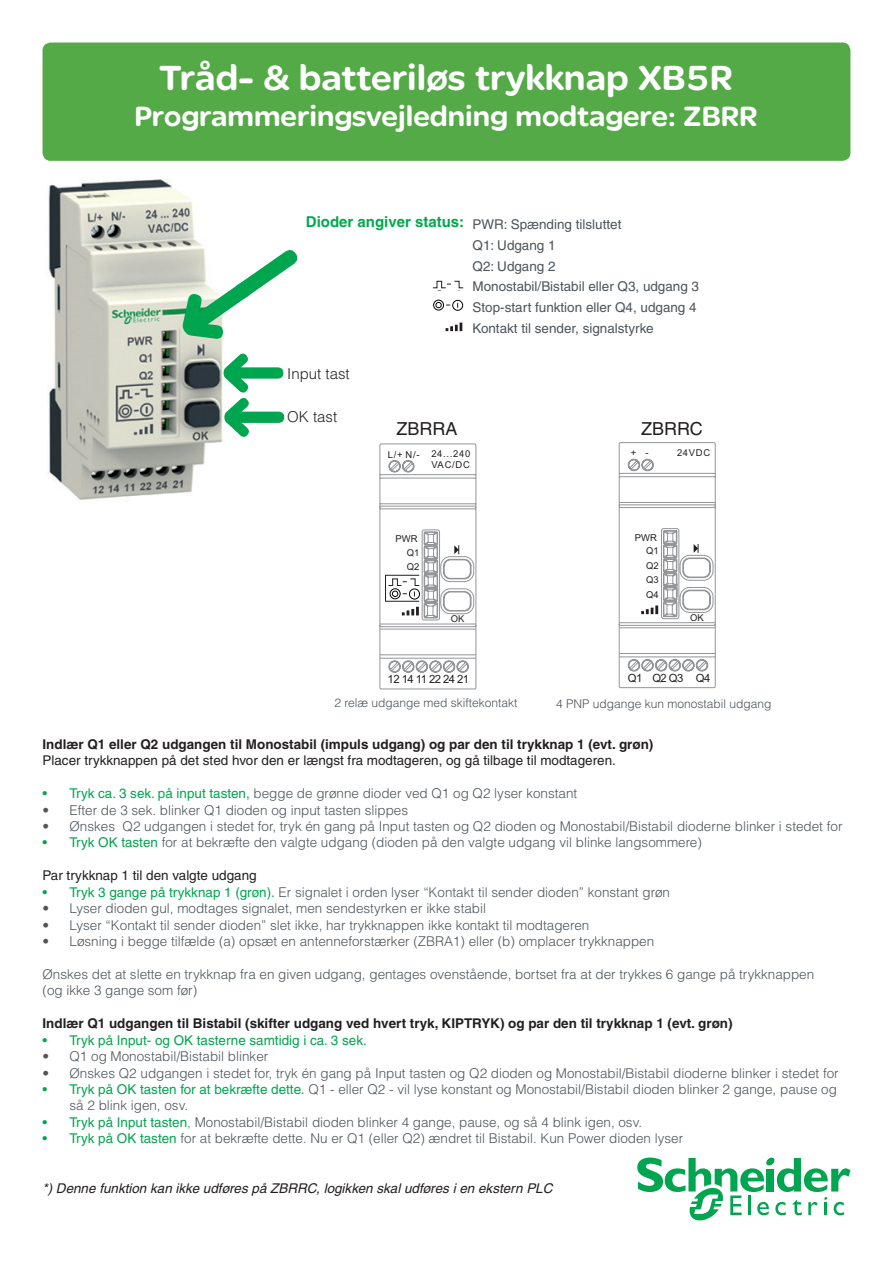
<style>
.page{position:relative;width:893px;height:1263px;background:#fff}
.page>*{position:absolute;margin:0;border:0;box-sizing:border-box;transform-origin:0 0}
.t1{font:900 37.35px "SE Optimist";color:#fff}
.t2{font:900 29.85px "SE Optimist";color:#fff}
.t3{font:18px "Helvetica";color:#231f20}
.t4{font:700 15px "Helvetica";color:#00a94e}
.t5{font:300 15px "Helvetica";color:#231f20}
.t6{font:300 13.5px/16.5px "Helvetica";color:#4d545a}
.t7{font:700 13.5px "Helvetica";color:#231f20}
.t8{font:13.5px/20.9px "Helvetica";color:#4d545a}
.t9{font:13.5px "Helvetica";color:#231f20}
.t10{font:italic 13.5px "Helvetica";color:#231f20}
.t11{font:13.5px "Helvetica";color:#00a54f}
.t12{font:300 12px "Helvetica";color:#4d545a}
.t13{font:11.4px "Arial";letter-spacing:-.05em;color:#231f20}
.t14{font:9.45px/14.2px "Arial";color:#231f20}
.t15{font:9.45px/11.4px "Arial";letter-spacing:.075em;color:#231f20}
.s1{font-weight:400;color:#00a54f}
.s2{color:#00a54f}
</style>
<div class="page">
<img style="left:42px;top:152px;width:182px;height:348px">
<div style="left:43px;top:43px;width:807px;height:118px;background:#54aa46;border-radius:8px"></div>
<svg style="left:637px;top:1157px;width:213px;height:63px"></svg>
<svg style="left:379px;top:443px;width:97px;height:246px"></svg>
<svg style="left:619px;top:442px;width:97px;height:247px"></svg>
<svg style="left:432px;top:280px;width:32px;height:9px"></svg>
<svg style="left:433px;top:299px;width:30px;height:12px"></svg>
<svg style="left:446px;top:323px;width:16px;height:8px"></svg>
<svg style="left:224px;top:353px;width:60px;height:84px"></svg>
<svg style="left:183px;top:249px;width:115px;height:91px"></svg>
<p class="t1" style="left:159px;top:56px;width:575px">Tråd- &amp; batteriløs trykknap XB5R</p>
<p class="t2" style="left:134px;top:99px;width:625px">Programmeringsvejledning modtagere: ZBRR</p>
<p class="t4" style="left:306px;top:213px;width:160px">Dioder angiver status:</p>
<p class="t8" style="left:473px;top:213px;width:150px">PWR: Spænding tilsluttet</p>
<p class="t8" style="left:473px;top:234px;width:85px">Q1: Udgang 1</p>
<p class="t8" style="left:473px;top:255px;width:228px">Q2: Udgang 2<br>Monostabil/Bistabil eller Q3, udgang 3</p>
<p class="t8" style="left:473px;top:297px;width:226px">Stop-start funktion eller Q4, udgang 4<br>Kontakt til sender, signalstyrke</p>
<p class="t5" style="left:287px;top:364px;width:64px">Input tast</p>
<p class="t5" style="left:287px;top:407px;width:51px">OK tast</p>
<p class="t3" style="left:397px;top:418px;width:62px">ZBRRA</p>
<p class="t3" style="left:641px;top:418px;width:63px">ZBRRC</p>
<p class="t14" style="left:388px;top:447px;width:33px">L/+ N/-</p>
<p class="t15" style="left:431px;top:448px;width:41px">24...240<br>VAC/DC</p>
<p class="t14" style="left:631px;top:446px;width:19px">+ -</p>
<p class="t14" style="left:677px;top:445px;width:35px">24VDC</p>
<p class="t14" style="left:407px;top:532px;width:14px;text-indent:-11px">PWR<br>Q1<br>Q2</p>
<p class="t14" style="left:646px;top:530px;width:14px;text-indent:-11px">PWR<br>Q1<br>Q2<br>Q3<br>Q4</p>
<p class="t14" style="left:451px;top:612px;width:15px">OK</p>
<p class="t14" style="left:690px;top:610px;width:15px">OK</p>
<p class="t13" style="left:388px;top:672px;width:83px">12 14 11 22 24 21</p>
<p class="t13" style="left:628px;top:671px;width:84px">Q1 Q2 Q3 Q4</p>
<p class="t12" style="left:334px;top:695px;width:185px">2 relæ udgange med skiftekontakt</p>
<p class="t12" style="left:556px;top:696px;width:217px">4 PNP udgange kun monostabil udgang</p>
<p class="t7" style="left:43px;top:736px;width:612px">Indlær Q1 eller Q2 udgangen til Monostabil (impuls udgang) og par den til trykknap 1 (evt. grøn)</p>
<p class="t9" style="left:43px;top:753px;width:575px">Placer trykknappen på det sted hvor den er længst fra modtageren, og gå tilbage til modtageren.</p>
<p class="t6" style="left:43px;top:785px;width:536px"><span class="s1">• Tryk ca. 3 sek. på input tasten,</span> begge de grønne dioder ved Q1 og Q2 lyser konstant</p>
<p class="t6" style="left:43px;top:801px;width:367px">• Efter de 3 sek. blinker Q1 dioden og input tasten slippes</p>
<p class="t6" style="left:43px;top:818px;width:801px">• Ønskes Q2 udgangen i stedet for, tryk én gang på Input tasten og Q2 dioden og Monostabil/Bistabil dioderne blinker i stedet for</p>
<p class="t6" style="left:43px;top:834px;width:661px"><span class="s1">• Tryk OK tasten</span> for at bekræfte den valgte udgang (dioden på den valgte udgang vil blinke langsommere)</p>
<p class="t9" style="left:43px;top:868px;width:216px">Par trykknap 1 til den valgte udgang</p>
<p class="t6" style="left:43px;top:883px;width:629px"><span class="s1">• Tryk 3 gange på trykknap 1 (grøn).</span> Er signalet i orden lyser “Kontakt til sender dioden” konstant grøn</p>
<p class="t6" style="left:43px;top:900px;width:445px">• Lyser dioden gul, modtages signalet, men sendestyrken er ikke stabil</p>
<p class="t6" style="left:43px;top:916px;width:548px">• Lyser “Kontakt til sender dioden” slet ikke, har trykknappen ikke kontakt til modtageren</p>
<p class="t6" style="left:43px;top:933px;width:613px">• Løsning i begge tilfælde (a) opsæt en antenneforstærker (ZBRA1) eller (b) omplacer trykknappen</p>
<p class="t6" style="left:43px;top:966px;width:773px">Ønskes det at slette en trykknap fra en given udgang, gentages ovenstående, bortset fra at der trykkes 6 gange på trykknappen (og ikke 3 gange som før)</p>
<p class="t7" style="left:43px;top:1015px;width:692px">Indlær Q1 udgangen til Bistabil (skifter udgang ved hvert tryk, KIPTRYK) og par den til trykknap 1 (evt. grøn)</p>
<p class="t11" style="left:43px;top:1032px;width:326px">• Tryk på Input- og OK tasterne samtidig i ca. 3 sek.</p>
<p class="t6" style="left:43px;top:1048px;width:227px">• Q1 og Monostabil/Bistabil blinker</p>
<p class="t6" style="left:43px;top:1064px;width:798px">• Ønskes Q2 udgangen i stedet for, tryk én gang på Input tasten og Q2 dioden og Monostabil/Bistabil dioderne blinker i stedet for</p>
<p class="t6" style="left:70px;top:1081px;width:769px;text-indent:-27px"><span class="s1">• Tryk på OK tasten for at bekræfte dette.</span> Q1 - eller Q2 - vil lyse konstant og Monostabil/Bistabil dioden blinker 2 gange, pause og så 2 blink igen, osv.</p>
<p class="t6" style="left:43px;top:1114px;width:601px"><span class="s1">• Tryk på Input tasten</span><span class="s2">,</span> Monostabil/Bistabil dioden blinker 4 gange, pause, og så 4 blink igen, osv.</p>
<p class="t6" style="left:43px;top:1130px;width:642px"><span class="s1">• Tryk på OK tasten</span> for at bekræfte dette. Nu er Q1 (eller Q2) ændret til Bistabil. Kun Power dioden lyser</p>
<p class="t10" style="left:43px;top:1180px;width:511px">*) Denne funktion kan ikke udføres på ZBRRC, logikken skal udføres i en ekstern PLC</p>
</div>
